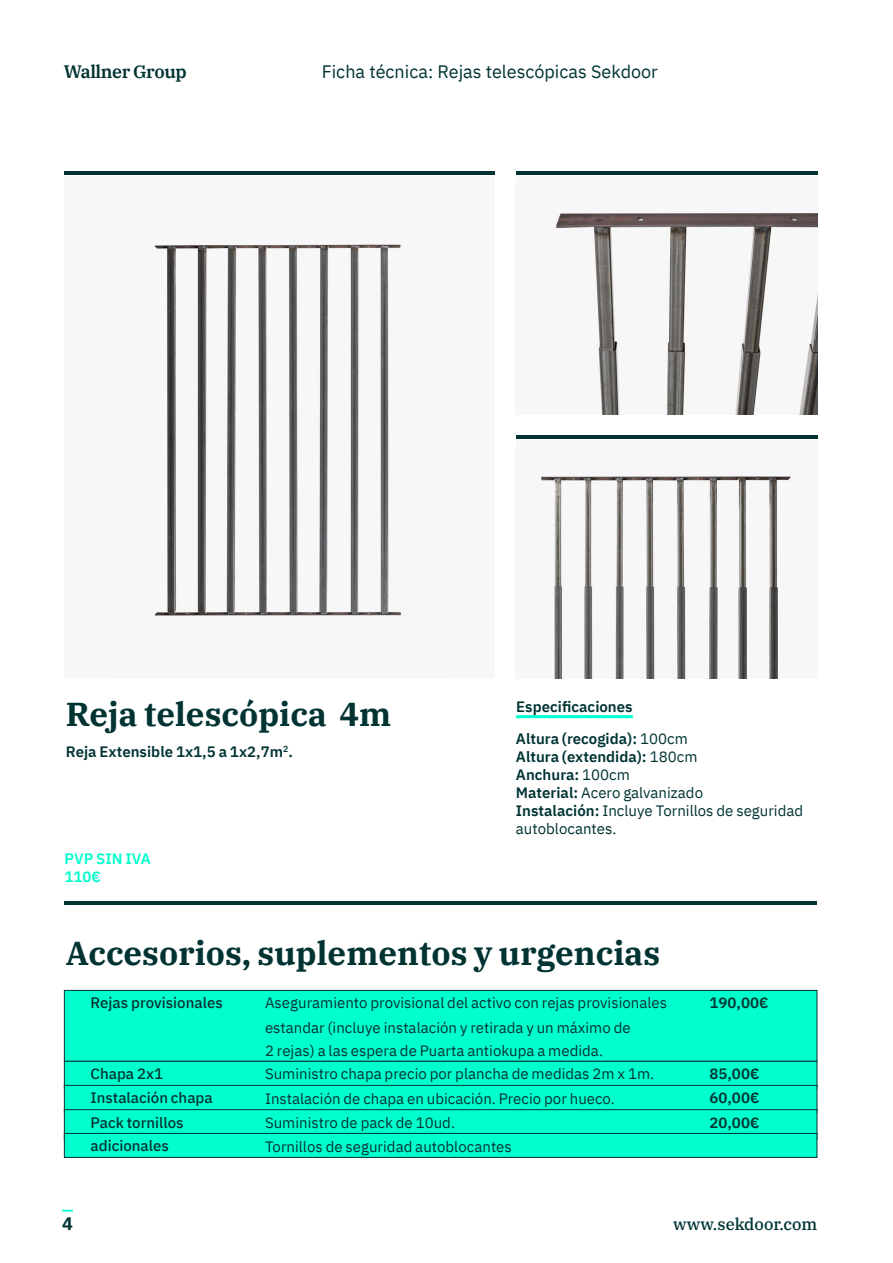
<style>
.page{position:relative;width:893px;height:1263px;background:#fff}
.page>*{position:absolute;margin:0;border:0;box-sizing:border-box;transform-origin:0 0}
.t1{font:700 33px "IBM Plex Serif";color:#013333}
.t2{font:18px "IBM Plex Sans";color:#013333}
.t3{font:600 18px "IBM Plex Serif";letter-spacing:-.025em;color:#013333}
.t4{font:700 18px "IBM Plex Sans";color:#013333}
.t5{font:500 16.5px "IBM Plex Serif";color:#013333}
.t6{font:15px/18px "IBM Plex Sans";color:#013333}
.t7{font:600 15px/24.3px "IBM Plex Sans";color:#013333;text-align:justify}
.t8{font:500 15px/24.2px "IBM Plex Sans";color:#013333}
.t9{font:600 15px/18px "IBM Plex Sans";color:#0fc}
.s1{font-weight:600}
</style>
<div class="page">
<hr style="left:64px;top:901px;width:753px;height:3px;background:#013333">
<div style="left:64px;top:1061px;width:753px;height:27px;background:#0fc;border:1px solid #013333"></div>
<div style="left:64px;top:1085px;width:753px;height:28px;background:#0fc;border:1px solid #013333"></div>
<div style="left:64px;top:1109px;width:753px;height:30px;background:#0fc;border:1px solid #013333"></div>
<div style="left:64px;top:1133px;width:753px;height:24px;background:#0fc;border:1px solid #013333"></div>
<div style="left:64px;top:990px;width:753px;height:71px;background:#0fc;border:1px solid #013333"></div>
<hr style="left:516px;top:715px;width:117px;height:3px;background:#0fc">
<hr style="left:64px;top:171px;width:431px;height:3px;background:#013333">
<hr style="left:516px;top:171px;width:301px;height:3px;background:#013333">
<hr style="left:516px;top:435px;width:301px;height:3px;background:#013333">
<div style="left:64px;top:177px;width:431px;height:501px;background:#f7f7f7"></div>
<img style="left:154px;top:244px;width:247px;height:372px">
<img style="left:554px;top:211px;width:263px;height:203px">
<div style="left:516px;top:441px;width:301px;height:237px;background:#f7f7f7"></div>
<img style="left:541px;top:476px;width:250px;height:202px">
<hr style="left:892px;top:0;width:1px;height:1263px;background:#013333">
<p class="t3" style="left:64px;top:57px;width:124px">Wallner Group</p>
<p class="t2" style="left:322px;top:58px;width:338px">Ficha técnica: Rejas telescópicas Sekdoor</p>
<h1 class="t1" style="left:66px;top:688px;width:327px">Reja telescópica 4m</h1>
<p class="t7" style="left:66px;top:738px;width:229px">Reja Extensible 1x1,5 a 1x2,7m<sup>2</sup>.</p>
<p class="t9" style="left:64px;top:848px;width:88px">PVP SIN IVA<br>110€</p>
<p class="t7" style="left:516px;top:693px;width:118px">Especificaciones</p>
<p class="t6" style="left:516px;top:728px;width:289px"><span class="s1">Altura (recogida):</span> 100cm<br><span class="s1">Altura (extendida):</span> 180cm<br><span class="s1">Anchura:</span> 100cm<br><span class="s1">Material:</span> Acero galvanizado<br><span class="s1">Instalación:</span> Incluye Tornillos de seguridad autoblocantes.</p>
<h1 class="t1" style="left:66px;top:927px;width:596px">Accesorios, suplementos y urgencias</h1>
<p class="t8" style="left:91px;top:989px;width:134px">Rejas provisionales</p>
<p class="t8" style="left:91px;top:1060px;width:124px">Chapa 2x1<br>Instalación chapa<br>Pack tornillos adicionales</p>
<p class="t6" style="left:265px;top:992px;width:404px">Aseguramiento provisional del activo con rejas provisionales</p>
<p class="t6" style="left:265px;top:1014px;width:391px;line-height:23.9px">estandar (incluye instalación y retirada y un máximo de<br>2 rejas) a las espera de Puarta antiokupa a medida.<br>Suministro chapa precio por plancha de medidas 2m x 1m.<br>Instalación de chapa en ubicación. Precio por hueco.<br>Suministro de pack de 10ud.<br>Tornillos de seguridad autoblocantes</p>
<p class="t7" style="left:709px;top:989px;width:61px">190,00€</p>
<p class="t7" style="left:709px;top:1060px;width:52px">85,00€ 60,00€ 20,00€</p>
<p class="t4" style="left:62px;top:1209px;width:12px">4</p>
<p class="t5" style="left:673px;top:1211px;width:146px">www.sekdoor.com</p>
</div>
